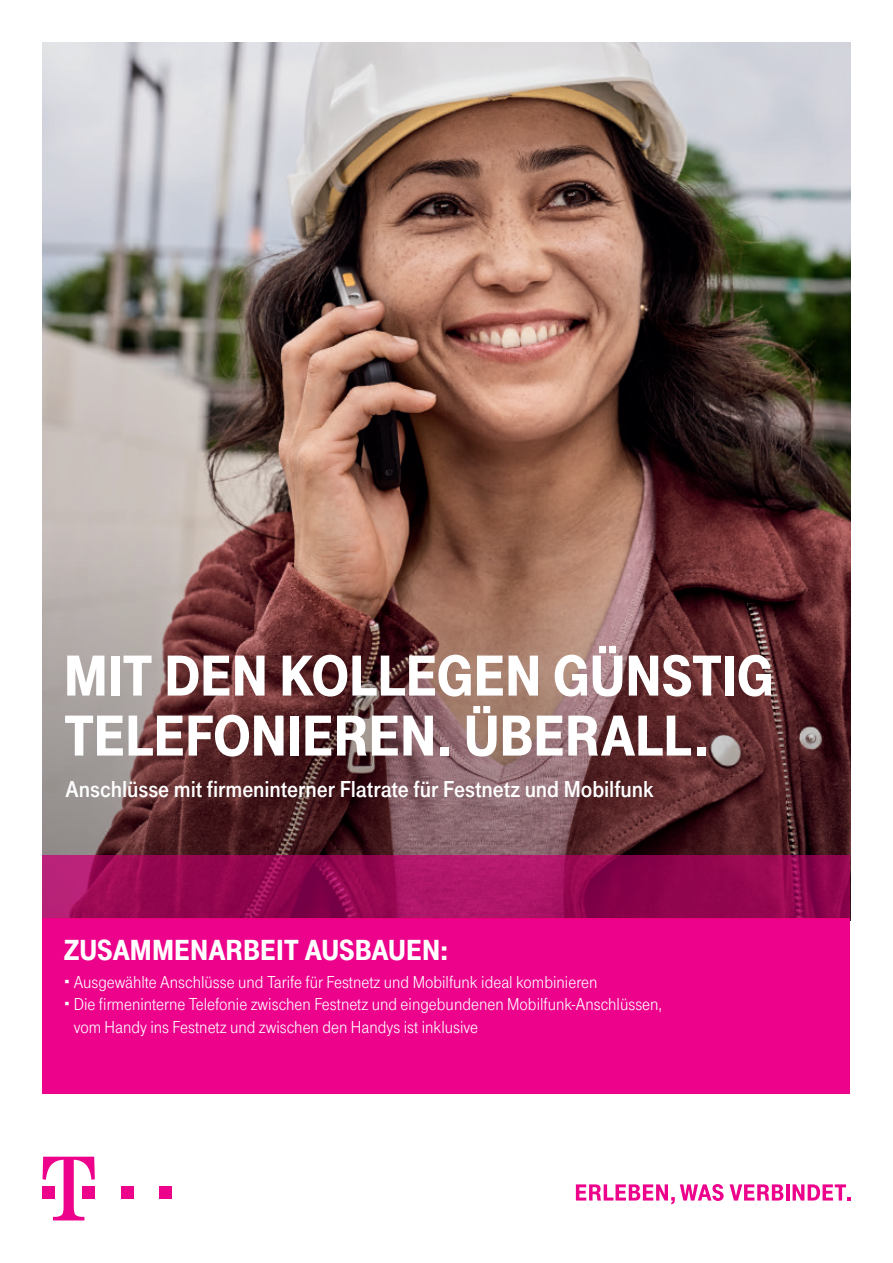
<style>
.page{position:relative;width:893px;height:1263px;background:#fff}
.page>*{position:absolute;margin:0;border:0;box-sizing:border-box;transform-origin:0 0}
.t1{font:900 60px/60px "Tele Grotesk Headline";letter-spacing:-.005em;color:#fff}
.t2{font:900 30px "Tele Grotesk Headline";color:#fff}
.t3{font:24px "Tele Grotesk Fett";letter-spacing:-.005em;color:#fff}
.t4{font:18px/22.5px "Tele Grotesk Norm";color:#fff}
</style>
<div class="page">
<img style="left:43px;top:43px;width:807px;height:812px">
<div style="left:43px;top:919px;width:807px;height:175px;background:#ed028c"></div>
<svg style="left:43px;top:855px;width:807px;height:64px;background:#9b0a57"></svg>
<div style="left:121px;top:1186px;width:13px;height:13px;background:#ed028c"></div>
<div style="left:159px;top:1186px;width:13px;height:13px;background:#ed028c"></div>
<svg style="left:43px;top:1157px;width:52px;height:63px"></svg>
<svg style="left:576px;top:1184px;width:148px;height:20px"></svg>
<svg style="left:730px;top:1184px;width:53px;height:16px"></svg>
<hr style="left:786px;top:1184px;width:3px;height:16px;background:#ed028c">
<svg style="left:793px;top:1184px;width:57px;height:16px"></svg>
<h1 class="t1" style="left:64px;top:646px;width:712px">MIT DEN KOLLEGEN GÜNSTIG<br>TELEFONIEREN. ÜBERALL.</h1>
<h3 class="t3" style="left:65px;top:775px;width:590px">Anschlüsse mit firmeninterner Flatrate für Festnetz und Mobilfunk</h3>
<h2 class="t2" style="left:64px;top:933px;width:386px">ZUSAMMENARBEIT AUSBAUEN:</h2>
<p class="t4" style="left:74px;top:971px;width:590px">Ausgewählte Anschlüsse und Tarife für Festnetz und Mobilfunk ideal kombinieren<br>Die firmeninterne Telefonie zwischen Festnetz und eingebundenen Mobilfunk-Anschlüssen, vom Handy ins Festnetz und zwischen den Handys ist inklusive</p>
</div>
